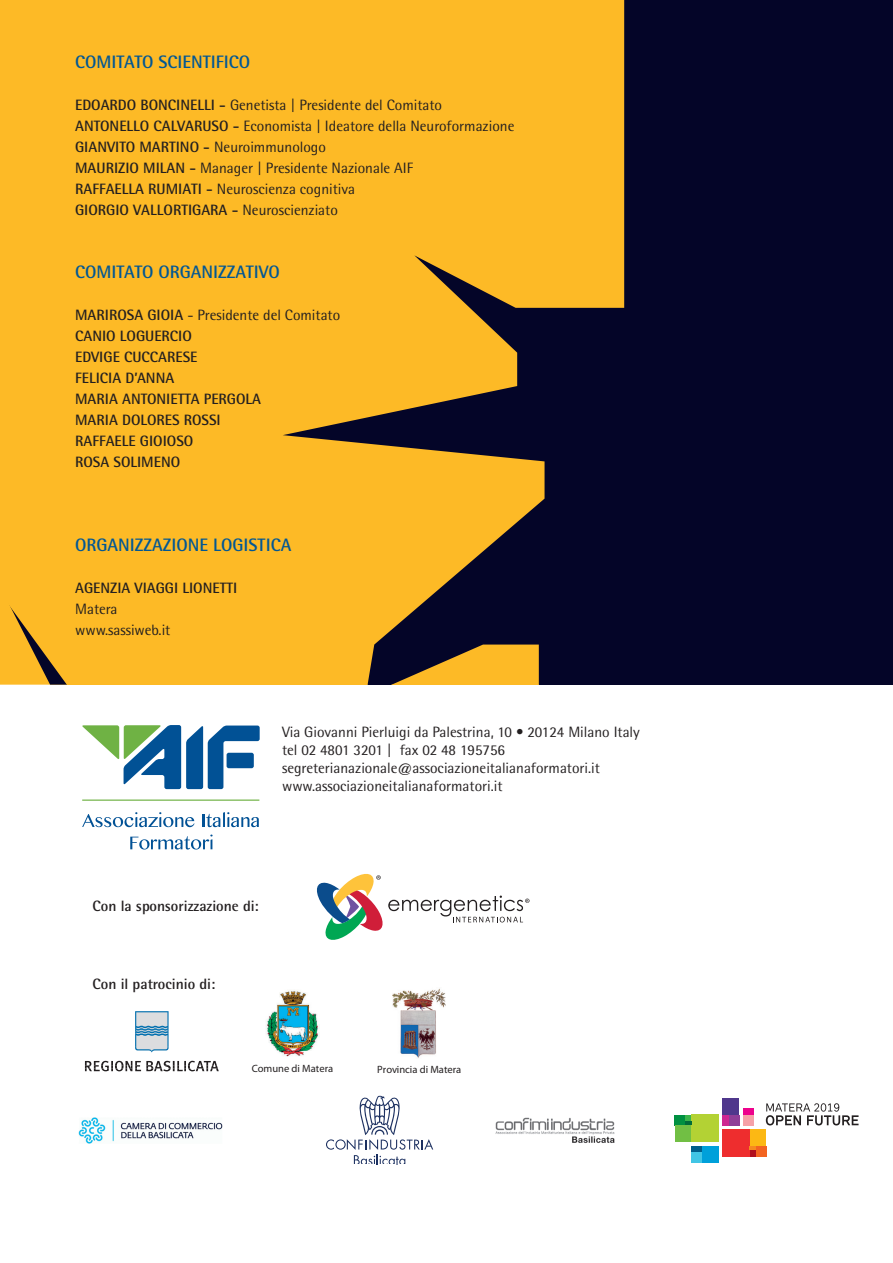
<style>
.page{position:relative;width:893px;height:1263px;background:#fff}
.page>*{position:absolute;margin:0;border:0;box-sizing:border-box;transform-origin:0 0}
.t1{font:700 18px "Rotis Semi Sans";color:#015794}
.t2{font:15px/21px "Rotis Semi Sans";color:#231f20}
.t3{font:700 15px/21px "Rotis Semi Sans";color:#231f20}
.t4{font:10.5px "Myriad Pro";color:#231f20}
.s1{font-weight:700}
.s2{font-weight:400}
</style>
<div class="page">
<div style="left:624px;top:0;width:269px;height:685px;background:#040528"></div>
<svg style="left:0;top:0;width:624px;height:685px;background:#daa026"></svg>
<svg style="left:82px;top:725px;width:178px;height:64px"></svg>
<div style="left:227px;top:753px;width:27px;height:15px;background:#015195;border-radius:2px"></div>
<svg style="left:82px;top:812px;width:112px;height:15px"></svg>
<svg style="left:202px;top:812px;width:57px;height:15px"></svg>
<svg style="left:130px;top:834px;width:83px;height:15px"></svg>
<hr style="left:82px;top:799px;width:177px;height:2px;background:#6fb244">
<svg style="left:317px;top:874px;width:212px;height:66px"></svg>
<svg style="left:766px;top:1103px;width:92px;height:22px"></svg>
<div style="left:675px;top:1115px;width:10px;height:10px;background:#009041"></div>
<div style="left:675px;top:1125px;width:16px;height:17px;background:#71bf44"></div>
<div style="left:691px;top:1115px;width:28px;height:27px;background:#b3d234"></div>
<svg style="left:685px;top:1115px;width:6px;height:10px"></svg>
<div style="left:691px;top:1146px;width:11px;height:6px;background:#005e8b"></div>
<div style="left:691px;top:1152px;width:11px;height:11px;background:#41c5e5"></div>
<div style="left:702px;top:1146px;width:17px;height:17px;background:#00a0da"></div>
<div style="left:743px;top:1108px;width:10px;height:7px;background:#ed028c"></div>
<div style="left:743px;top:1115px;width:10px;height:10px;background:#f6a1a7"></div>
<div style="left:722px;top:1115px;width:7px;height:10px;background:#ce2791"></div>
<div style="left:729px;top:1115px;width:10px;height:10px;background:#8f3e97"></div>
<div style="left:722px;top:1098px;width:17px;height:17px;background:#4f378c"></div>
<div style="left:749px;top:1150px;width:7px;height:6px;background:#b00d1d"></div>
<div style="left:756px;top:1146px;width:10px;height:10px;background:#f36421"></div>
<div style="left:749px;top:1129px;width:17px;height:17px;background:#fcb814"></div>
<div style="left:722px;top:1129px;width:27px;height:27px;background:#ee2d2e"></div>
<svg style="left:749px;top:1146px;width:7px;height:4px"></svg>
<img style="left:78px;top:1117px;width:145px;height:27px">
<svg style="left:135px;top:1011px;width:34px;height:41px"></svg>
<svg style="left:85px;top:1061px;width:134px;height:10px"></svg>
<svg style="left:326px;top:1096px;width:107px;height:69px"></svg>
<img style="left:495px;top:1117px;width:120px;height:26px">
<img style="left:393px;top:988px;width:53px;height:70px">
<img style="left:266px;top:990px;width:53px;height:67px">
<p class="t1" style="left:75px;top:50px;width:177px">COMITATO SCIENTIFICO</p>
<p class="t2" style="left:75px;top:94px;width:441px"><span class="s1">EDOARDO BONCINELLI -</span> Genetista | Presidente del Comitato <span class="s1">ANTONELLO CALVARUSO -</span> Economista | Ideatore della Neuroformazione <span class="s1">GIANVITO MARTINO -</span> Neuroimmunologo<br><span class="s1">MAURIZIO MILAN -</span> Manager | Presidente Nazionale AIF<br><span class="s1">RAFFAELLA RUMIATI -</span> Neuroscienza cognitiva<br><span class="s1">GIORGIO VALLORTIGARA -</span> Neuroscienziato</p>
<p class="t1" style="left:75px;top:260px;width:206px">COMITATO ORGANIZZATIVO</p>
<p class="t3" style="left:75px;top:304px;width:267px">MARIROSA GIOIA <span class="s2">- Presidente del Comitato<br></span>CANIO LOGUERCIO<br>EDVIGE CUCCARESE<br>FELICIA D’ANNA<br>MARIA ANTONIETTA PERGOLA<br>MARIA DOLORES ROSSI<br>RAFFAELE GIOIOSO<br>ROSA SOLIMENO</p>
<p class="t1" style="left:75px;top:533px;width:218px">ORGANIZZAZIONE LOGISTICA</p>
<p class="t3" style="left:75px;top:577px;width:164px">AGENZIA VIAGGI LIONETTI</p>
<p class="t2" style="left:75px;top:598px;width:97px">Matera www.sassiweb.it</p>
<p class="t2" style="left:282px;top:722px;width:359px;line-height:18px">Via Giovanni Pierluigi da Palestrina, 10 • 20124 Milano Italy tel 02 4801 3201 | fax 02 48 195756 segreterianazionale@associazioneitalianaformatori.it www.associazioneitalianaformatori.it</p>
<p class="t3" style="left:93px;top:895px;width:168px">Con la sponsorizzazione di:</p>
<p class="t3" style="left:93px;top:973px;width:124px">Con il patrocinio di:</p>
<p class="t4" style="left:252px;top:1061px;width:83px">Comune di Matera</p>
<p class="t4" style="left:377px;top:1063px;width:86px">Provincia di Matera</p>
</div>
